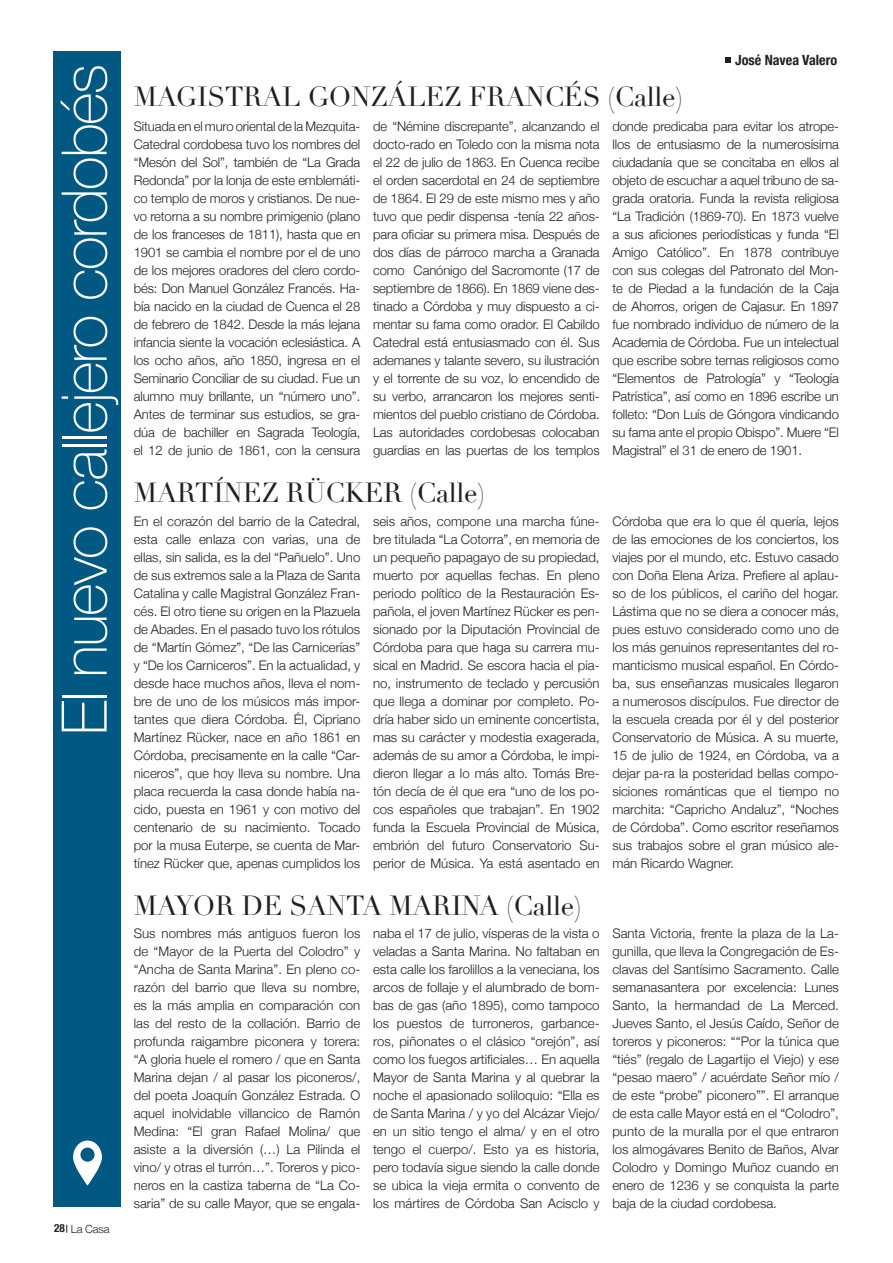
<style>
.page{position:relative;width:893px;height:1263px;background:#fff}
.page>*{position:absolute;margin:0;border:0;box-sizing:border-box;transform-origin:0 0}
.t1{font:100 63px "Helvetica Neue";letter-spacing:-.03em;color:#fff}
.t2{font:27px "Didot";letter-spacing:-.01em;color:#231f20}
.t3{font:700 condensed 14.1px "Helvetica Neue";color:#231f20}
.t4{font:300 13.2px/18px "Helvetica Neue";color:#231f20;text-align:justify}
.t5{font:300 11.25px "Helvetica Neue";letter-spacing:-.02em;color:#231f20}
.s1{font-weight:700;font-stretch:condensed}
</style>
<div class="page">
<div style="left:53px;top:51px;width:68px;height:1156px;background:#005883"></div>
<svg style="left:73px;top:1140px;width:29px;height:45px"></svg>
<div style="left:80px;top:1147px;width:15px;height:15px;background:#005883;border-radius:50%"></div>
<svg style="left:726px;top:57px;width:5px;height:5px"></svg>
<h1 class="t1" style="left:36px;top:735px;width:673px;rotate:-90deg">El nuevo callejero cordobés</h1>
<p class="t5" style="left:54px;top:1219px;width:57px"><span class="s1">28</span> La Casa</p>
<h2 class="t2" style="left:134px;top:81px;width:551px">MAGISTRAL GONZÁLEZ FRANCÉS (Calle)</h2>
<p class="t3" style="left:735px;top:48px;width:103px">José Navea Valero</p>
<p class="t4" style="left:134px;top:116px;width:228px">Situada en el muro oriental de la Mezquita-Catedral cordobesa tuvo los nombres del “Mesón del Sol”, también de “La Grada Redonda” por la lonja de este emblemáti&shy;co templo de moros y cristianos. De nue&shy;vo retorna a su nombre primigenio (plano de los franceses de 1811), hasta que en 1901 se cambia el nombre por el de uno de los mejores oradores del clero cordo&shy;bés: Don Manuel González Francés. Ha&shy;bía nacido en la ciudad de Cuenca el 28 de febrero de 1842. Desde la más lejana infancia siente la vocación eclesiástica. A los ocho años, año 1850, ingresa en el Seminario Conciliar de su ciudad. Fue un alumno muy brillante, un “número uno”.<br>Antes de terminar sus estudios, se gra&shy;dúa de bachiller en Sagrada Teología, el 12 de junio de 1861, con la censura</p>
<p class="t4" style="left:373px;top:116px;width:228px">de “Némine discrepante”, alcanzando el docto-rado en Toledo con la misma nota el 22 de julio de 1863. En Cuenca recibe el orden sacerdotal en 24 de septiembre de 1864. El 29 de este mismo mes y año tuvo que pedir dispensa -tenía 22 años&shy;para oficiar su primera misa. Después de dos días de párroco marcha a Granada como Canónigo del Sacromonte (17 de septiembre de 1866). En 1869 viene des&shy;tinado a Córdoba y muy dispuesto a ci&shy;mentar su fama como orador. El Cabildo Catedral está entusiasmado con él. Sus ademanes y talante severo, su ilustración y el torrente de su voz, lo encendido de su verbo, arrancaron los mejores senti&shy;mientos del pueblo cristiano de Córdoba.<br>Las autoridades cordobesas colocaban guardias en las puertas de los templos</p>
<h2 class="t2" style="left:134px;top:476px;width:353px">MARTÍNEZ RÜCKER (Calle)</h2>
<p class="t4" style="left:134px;top:512px;width:228px">En el corazón del barrio de la Catedral, esta calle enlaza con varias, una de ellas, sin salida, es la del “Pañuelo”. Uno de sus extremos sale a la Plaza de Santa Catalina y calle Magistral González Fran&shy;cés. El otro tiene su origen en la Plazuela de Abades. En el pasado tuvo los rótulos de “Martín Gómez”, “De las Carnicerías” y “De los Carniceros”. En la actualidad, y desde hace muchos años, lleva el nom&shy;bre de uno de los músicos más impor&shy;tantes que diera Córdoba. Él, Cipriano Martínez Rücker, nace en año 1861 en Córdoba, precisamente en la calle “Car&shy;niceros”, que hoy lleva su nombre. Una placa recuerda la casa donde había na&shy;cido, puesta en 1961 y con motivo del centenario de su nacimiento. Tocado por la musa Euterpe, se cuenta de Mar&shy;tínez Rücker que, apenas cumplidos los</p>
<p class="t4" style="left:373px;top:512px;width:228px">seis años, compone una marcha fúne&shy;bre titulada “La Cotorra”, en memoria de un pequeño papagayo de su propiedad, muerto por aquellas fechas. En pleno periodo político de la Restauración Es&shy;pañola, el joven Martínez Rücker es pen&shy;sionado por la Diputación Provincial de Córdoba para que haga su carrera mu&shy;sical en Madrid. Se escora hacia el pia&shy;no, instrumento de teclado y percusión que llega a dominar por completo. Po&shy;dría haber sido un eminente concertista, mas su carácter y modestia exagerada, además de su amor a Córdoba, le impi&shy;dieron llegar a lo más alto. Tomás Bre&shy;tón decía de él que era “uno de los po&shy;cos españoles que trabajan”. En 1902 funda la Escuela Provincial de Música, embrión del futuro Conservatorio Su&shy;perior de Música. Ya está asentado en</p>
<h2 class="t2" style="left:134px;top:889px;width:449px">MAYOR DE SANTA MARINA (Calle)</h2>
<p class="t4" style="left:134px;top:923px;width:228px">Sus nombres más antiguos fueron los de “Mayor de la Puerta del Colodro” y “Ancha de Santa Marina”. En pleno co&shy;razón del barrio que lleva su nombre, es la más amplia en comparación con las del resto de la collación. Barrio de profunda raigambre piconera y torera: “A gloria huele el romero / que en Santa Marina dejan / al pasar los piconeros/, del poeta Joaquín González Estrada. O aquel inolvidable villancico de Ramón Medina: “El gran Rafael Molina/ que asiste a la diversión (…) La Pilinda el vino/ y otras el turrón…”. Toreros y pico&shy;neros en la castiza taberna de “La Co&shy;saria” de su calle Mayor, que se engala-</p>
<p class="t4" style="left:373px;top:923px;width:228px">naba el 17 de julio, vísperas de la vista o veladas a Santa Marina. No faltaban en esta calle los farolillos a la veneciana, los arcos de follaje y el alumbrado de bom&shy;bas de gas (año 1895), como tampoco los puestos de turroneros, garbance&shy;ros, piñonates o el clásico “orejón”, así como los fuegos artificiales… En aquella Mayor de Santa Marina y al quebrar la noche el apasionado soliloquio: “Ella es de Santa Marina / y yo del Alcázar Viejo/ en un sitio tengo el alma/ y en el otro tengo el cuerpo/. Esto ya es historia, pero todavía sigue siendo la calle donde se ubica la vieja ermita o convento de los mártires de Córdoba San Acisclo y</p>
<p class="t4" style="left:612px;top:116px;width:228px">donde predicaba para evitar los atrope&shy;llos de entusiasmo de la numerosísima ciudadanía que se concitaba en ellos al objeto de escuchar a aquel tribuno de sa&shy;grada oratoria. Funda la revista religiosa “La Tradición (1869-70). En 1873 vuelve a sus aficiones periodísticas y funda “El Amigo Católico”. En 1878 contribuye con sus colegas del Patronato del Mon&shy;te de Piedad a la fundación de la Caja de Ahorros, origen de Cajasur. En 1897 fue nombrado individuo de número de la Academia de Córdoba. Fue un intelectual que escribe sobre temas religiosos como “Elementos de Patrología” y “Teología Patrística”, así como en 1896 escribe un folleto: “Don Luís de Góngora vindicando su fama ante el propio Obispo”. Muere “El Magistral” el 31 de enero de 1901.</p>
<p class="t4" style="left:612px;top:512px;width:228px">Córdoba que era lo que él quería, lejos de las emociones de los conciertos, los viajes por el mundo, etc. Estuvo casado con Doña Elena Ariza. Prefiere al aplau&shy;so de los públicos, el cariño del hogar.<br>Lástima que no se diera a conocer más, pues estuvo considerado como uno de los más genuinos representantes del ro&shy;manticismo musical español. En Córdo&shy;ba, sus enseñanzas musicales llegaron a numerosos discípulos. Fue director de la escuela creada por él y del posterior Conservatorio de Música. A su muerte, 15 de julio de 1924, en Córdoba, va a dejar pa-ra la posteridad bellas compo&shy;siciones románticas que el tiempo no marchita: “Capricho Andaluz”, “Noches de Córdoba”. Como escritor reseñamos sus trabajos sobre el gran músico ale&shy;mán Ricardo Wagner.</p>
<p class="t4" style="left:612px;top:923px;width:228px">Santa Victoria, frente la plaza de la La&shy;gunilla, que lleva la Congregación de Es&shy;clavas del Santísimo Sacramento. Calle semanasantera por excelencia: Lunes Santo, la hermandad de La Merced.<br>Jueves Santo, el Jesús Caído, Señor de toreros y piconeros: ““Por la túnica que “tiés” (regalo de Lagartijo el Viejo) y ese “pesao maero” / acuérdate Señor mío / de este “probe” piconero””. El arranque de esta calle Mayor está en el “Colodro”, punto de la muralla por el que entraron los almogávares Benito de Baños, Alvar Colodro y Domingo Muñoz cuando en enero de 1236 y se conquista la parte baja de la ciudad cordobesa.</p>
</div>
